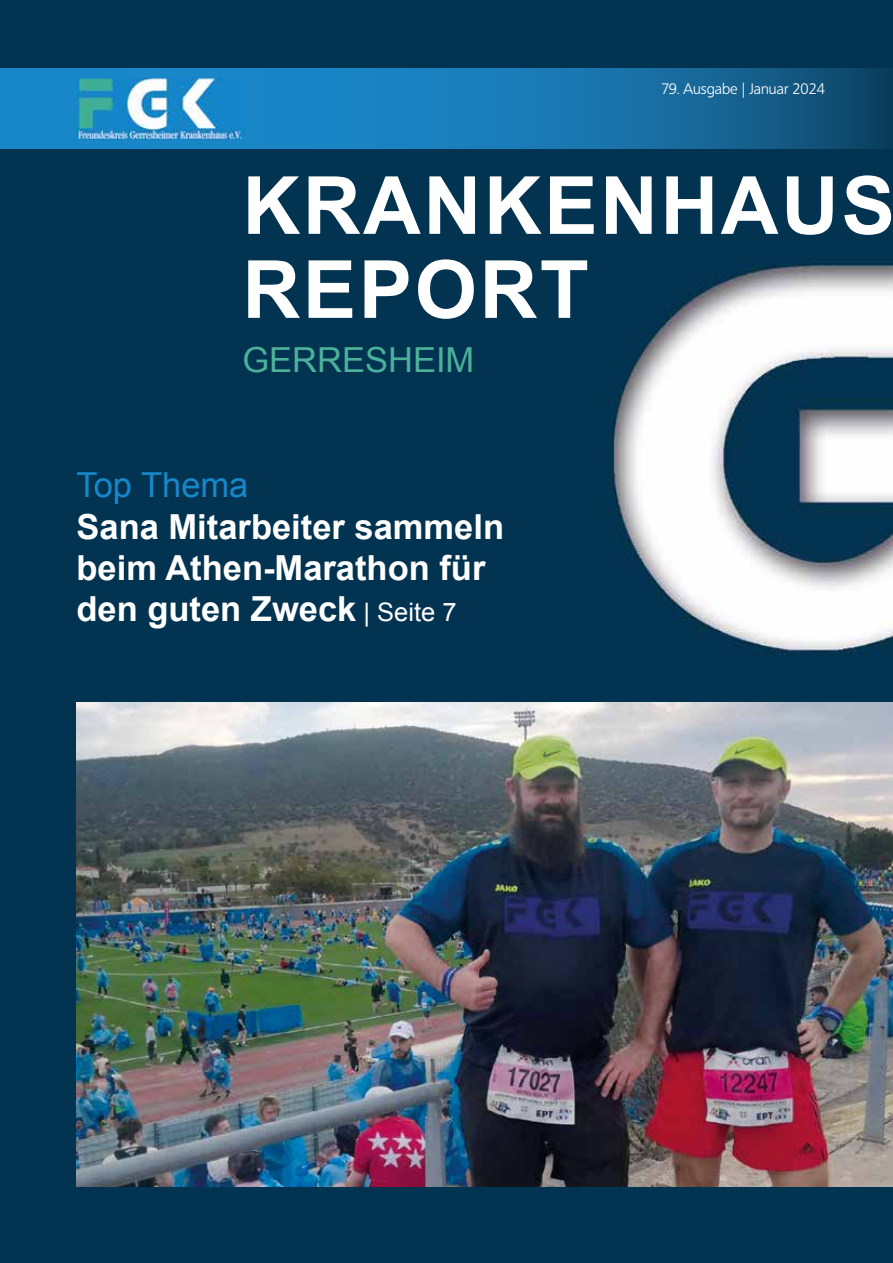
<style>
.page{position:relative;width:893px;height:1263px;background:#fff}
.page>*{position:absolute;margin:0;border:0;box-sizing:border-box;transform-origin:0 0}
.t1{font:700 80.25px/84px "Arial";letter-spacing:.03em;color:#fff}
.t2{font:700 34.5px/41.4px "Arial";color:#fff}
.t3{font:34.5px "Arial";color:#4cb19b}
.t4{font:34.5px "Arial";color:#1887c9}
.t5{font:300 15px "Frutiger BQ";color:#fff}
.s1{font-weight:400;font-size:25.5px}
</style>
<div class="page">
<img style="left:0;top:0;width:893px;height:1263px">
<svg style="left:0;top:68px;width:893px;height:81px;background:#1773ab"></svg>
<img style="left:77px;top:78px;width:167px;height:62px">
<img style="left:77px;top:702px;width:816px;height:484px">
<p class="t5" style="left:661px;top:80px;width:165px">79. Ausgabe | Januar 2024</p>
<h1 class="t1" style="left:242px;top:166px;width:654px">KRANKENHAUS<br>REPORT</h1>
<p class="t3" style="left:242px;top:337px;width:233px">GERRESHEIM</p>
<p class="t4" style="left:77px;top:462px;width:173px">Top Thema</p>
<p class="t2" style="left:77px;top:507px;width:429px">Sana Mitarbeiter sammeln beim Athen-Marathon für den guten Zweck <span class="s1">| Seite 7</span></p>
</div>
